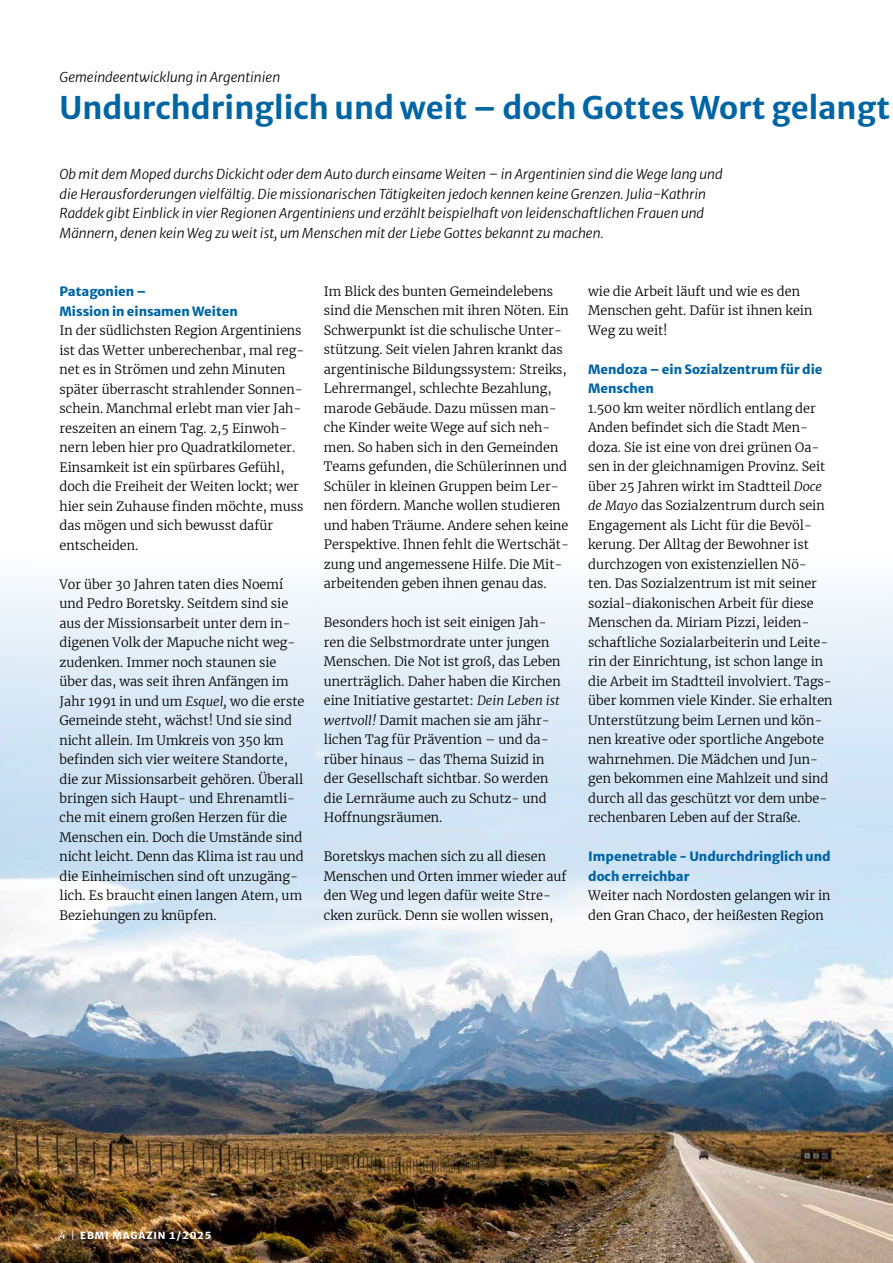
<style>
.page{position:relative;width:893px;height:1263px;background:#fff}
.page>*{position:absolute;margin:0;border:0;box-sizing:border-box;transform-origin:0 0}
.t1{font:700 31.05px "Merriweather Sans";color:#0065a4}
.t2{font:italic 300 13.5px/19.5px "Merriweather Sans";color:#000}
.t3{font:300 12.75px/19.5px "Merriweather";color:#000}
.t4{font:800 12.75px/19.5px "Merriweather Sans";color:#0065a4}
.t5{font:800 9.75px "Merriweather Sans";letter-spacing:.09em;color:#fff}
.s1{font-style:italic}
.s2{font-weight:300}
</style>
<div class="page">
<img style="left:0;top:1115px;width:893px;height:148px">
<svg style="left:0;top:586px;width:893px;height:529px;background:#c7d7e4"></svg>
<p class="t2" style="left:60px;top:66px;width:222px">Gemeindeentwicklung in Argentinien</p>
<h1 class="t1" style="left:60px;top:80px;width:832px">Undurchdringlich und weit – doch Gottes Wort gelangt</h1>
<p class="t2" style="left:60px;top:163px;width:665px">Ob mit dem Moped durchs Dickicht oder dem Auto durch einsame Weiten – in Argentinien sind die Wege lang und die Herausforderungen vielfältig. Die missionarischen Tätigkeiten jedoch kennen keine Grenzen. Julia-Kathrin Raddek gibt Einblick in vier Regionen Argentiniens und erzählt beispielhaft von leidenschaftlichen Frauen und Männern, denen kein Weg zu weit ist, um Menschen mit der Liebe Gottes bekannt zu machen.</p>
<p class="t4" style="left:60px;top:280px;width:180px">Patagonien –<br>Mission in einsamen Weiten</p>
<p class="t3" style="left:60px;top:320px;width:246px">In der südlichsten Region Argentiniens ist das Wetter unberechenbar, mal reg&shy;net es in Strömen und zehn Minuten später überrascht strahlender Sonnen&shy;schein. Manchmal erlebt man vier Jah&shy;reszeiten an einem Tag. 2,5 Einwoh&shy;nern leben hier pro Quadratkilometer.<br>Einsamkeit ist ein spürbares Gefühl, doch die Freiheit der Weiten lockt; wer hier sein Zuhause finden möchte, muss das mögen und sich bewusst dafür entscheiden.</p>
<p class="t3" style="left:60px;top:574px;width:246px">Vor über 30 Jahren taten dies Noemí und Pedro Boretsky. Seitdem sind sie aus der Missionsarbeit unter dem in&shy;digenen Volk der Mapuche nicht weg&shy;zudenken. Immer noch staunen sie über das, was seit ihren Anfängen im Jahr 1991 in und um <span class="s1">Esquel,</span> wo die erste Gemeinde steht, wächst! Und sie sind nicht allein. Im Umkreis von 350 km befinden sich vier weitere Standorte, die zur Missionsarbeit gehören. Überall bringen sich Haupt- und Ehrenamtli&shy;che mit einem großen Herzen für die Menschen ein. Doch die Umstände sind nicht leicht. Denn das Klima ist rau und die Einheimischen sind oft unzugäng&shy;lich. Es braucht einen langen Atem, um Beziehungen zu knüpfen.</p>
<p class="t3" style="left:324px;top:281px;width:247px">Im Blick des bunten Gemeindelebens sind die Menschen mit ihren Nöten. Ein Schwerpunkt ist die schulische Unter&shy;stützung. Seit vielen Jahren krankt das argentinische Bildungssystem: Streiks, Lehrermangel, schlechte Bezahlung, marode Gebäude. Dazu müssen man&shy;che Kinder weite Wege auf sich neh&shy;men. So haben sich in den Gemeinden Teams gefunden, die Schülerinnen und Schüler in kleinen Gruppen beim Ler&shy;nen fördern. Manche wollen studieren und haben Träume. Andere sehen keine Perspektive. Ihnen fehlt die Wertschät&shy;zung und angemessene Hilfe. Die Mit&shy;arbeitenden geben ihnen genau das.</p>
<p class="t3" style="left:324px;top:613px;width:238px">Besonders hoch ist seit einigen Jah&shy;ren die Selbstmordrate unter jungen Menschen. Die Not ist groß, das Leben unerträglich. Daher haben die Kirchen eine Initiative gestartet: <span class="s1">Dein Leben ist wertvoll!</span> Damit machen sie am jähr&shy;lichen Tag für Prävention – und da&shy;rüber hinaus – das Thema Suizid in der Gesellschaft sichtbar. So werden die Lernräume auch zu Schutz- und Hoffnungsräumen.</p>
<p class="t3" style="left:324px;top:846px;width:244px">Boretskys machen sich zu all diesen Menschen und Orten immer wieder auf den Weg und legen dafür weite Stre&shy;cken zurück. Denn sie wollen wissen,</p>
<p class="t3" style="left:588px;top:281px;width:226px">wie die Arbeit läuft und wie es den<br>Menschen geht. Dafür ist ihnen kein<br>Weg zu weit!</p>
<p class="t4" style="left:588px;top:358px;width:236px">Mendoza – ein Sozialzentrum für die<br>Menschen</p>
<p class="t3" style="left:588px;top:398px;width:246px">1.500 km weiter nördlich entlang der Anden befindet sich die Stadt Men&shy;doza. Sie ist eine von drei grünen Oa&shy;sen in der gleichnamigen Provinz. Seit über 25 Jahren wirkt im Stadtteil <span class="s1">Doce de Mayo</span> das Sozialzentrum durch sein Engagement als Licht für die Bevöl&shy;kerung. Der Alltag der Bewohner ist durchzogen von existenziellen Nö&shy;ten. Das Sozialzentrum ist mit seiner sozial-diakonischen Arbeit für diese Menschen da. Miriam Pizzi, leiden&shy;schaftliche Sozialarbeiterin und Leite&shy;rin der Einrichtung, ist schon lange in die Arbeit im Stadtteil involviert. Tags&shy;über kommen viele Kinder. Sie erhalten Unterstützung beim Lernen und kön&shy;nen kreative oder sportliche Angebote wahrnehmen. Die Mädchen und Jun&shy;gen bekommen eine Mahlzeit und sind durch all das geschützt vor dem unbe&shy;rechenbaren Leben auf der Straße.</p>
<p class="t4" style="left:588px;top:845px;width:244px">Impenetrable - Undurchdringlich und doch erreichbar</p>
<p class="t3" style="left:588px;top:885px;width:244px">Weiter nach Nordosten gelangen wir in den Gran Chaco, der heißesten Region</p>
<p class="t5" style="left:60px;top:1227px;width:153px"><span class="s2">4 |</span> EBMI MAGAZIN 1/2025</p>
</div>
